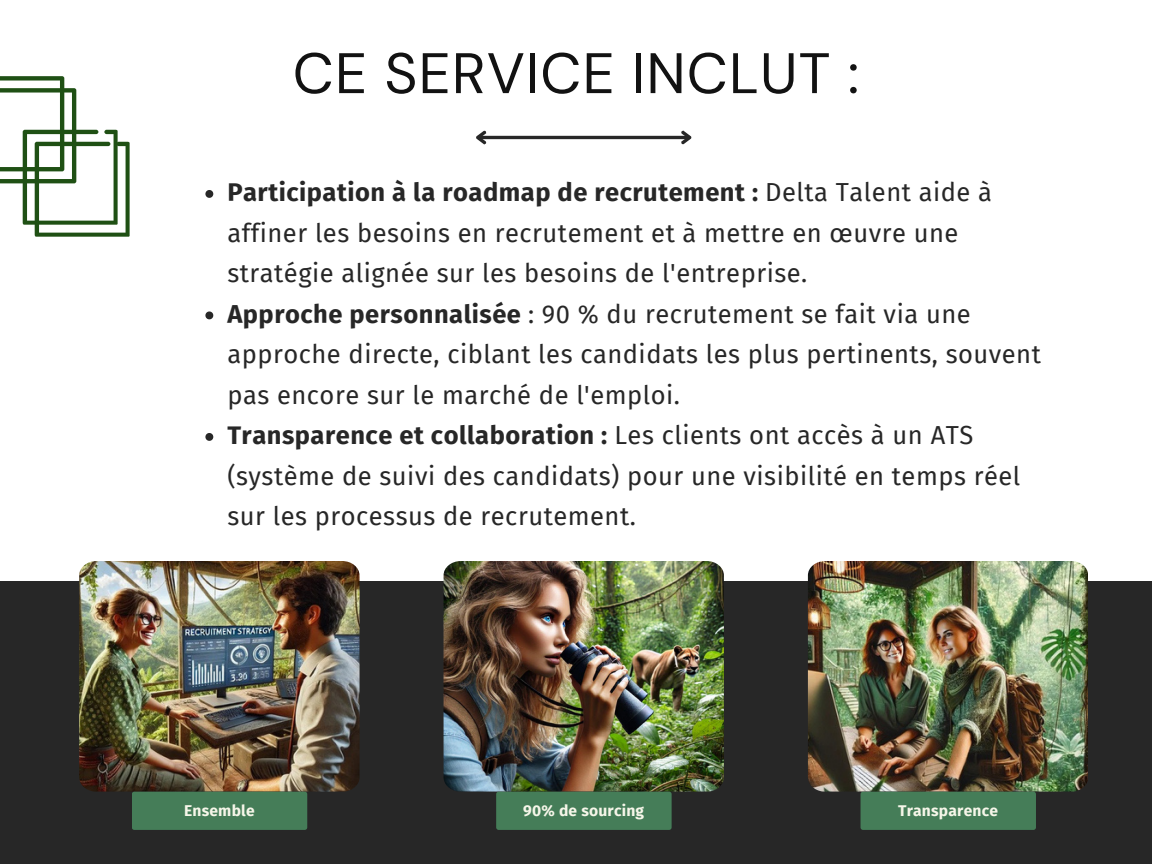
<style>
.page{position:relative;width:1152px;height:864px;background:#fff}
.page>*{position:absolute;margin:0;border:0;box-sizing:border-box;transform-origin:0 0}
.t1{font:57px "DM Sans";letter-spacing:.02em;color:#121212}
.t2{font:25.5px/40.5px "Fira Sans";letter-spacing:.02em;color:#272727}
.t3{font:700 15.6px "Fira Sans";letter-spacing:.015em;color:#f6f6e9}
.s1{font-weight:700}
</style>
<div class="page">
<div style="left:0;top:581px;width:1152px;height:283px;background:#272727"></div>
<img style="left:444px;top:561px;width:280px;height:231px">
<img style="left:808px;top:561px;width:280px;height:231px">
<img style="left:79px;top:561px;width:280px;height:231px">
<svg style="left:0;top:76px;width:130px;height:161px"></svg>
<div style="left:132px;top:792px;width:175px;height:38px;background:#457d58"></div>
<div style="left:496px;top:792px;width:176px;height:38px;background:#457d58"></div>
<svg style="left:476px;top:131px;width:215px;height:13px"></svg>
<div style="left:861px;top:792px;width:175px;height:38px;background:#457d58"></div>
<svg style="left:205px;top:190px;width:8px;height:8px"></svg>
<svg style="left:205px;top:311px;width:8px;height:8px"></svg>
<svg style="left:205px;top:433px;width:8px;height:8px"></svg>
<p class="t1" style="left:293px;top:37px;width:568px">CE SERVICE INCLUT :</p>
<p class="t2" style="left:227px;top:172px;width:766px"><span class="s1">Participation à la roadmap de recrutement :</span> Delta Talent aide à affiner les besoins en recrutement et à mettre en œuvre une stratégie alignée sur les besoins de l'entreprise.</p>
<p class="t2" style="left:227px;top:294px;width:815px"><span class="s1">Approche personnalisée</span> : 90 % du recrutement se fait via une approche directe, ciblant les candidats les plus pertinents, souvent pas encore sur le marché de l'emploi.</p>
<p class="t2" style="left:227px;top:415px;width:794px"><span class="s1">Transparence et collaboration :</span> Les clients ont accès à un ATS (système de suivi des candidats) pour une visibilité en temps réel sur les processus de recrutement.</p>
<p class="t3" style="left:184px;top:801px;width:72px">Ensemble</p>
<p class="t3" style="left:523px;top:801px;width:123px">90% de sourcing</p>
<p class="t3" style="left:898px;top:801px;width:101px">Transparence</p>
</div>
